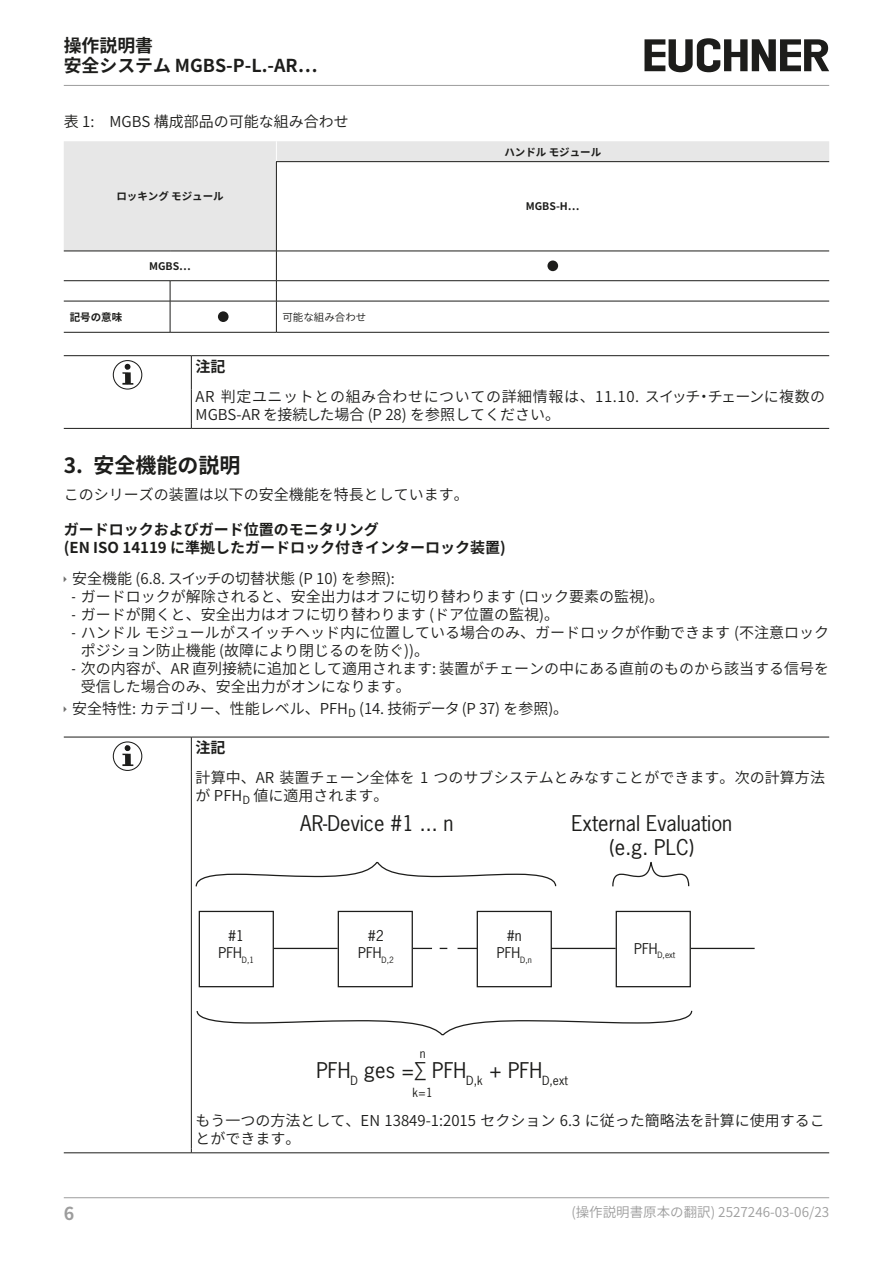
<style>
.page{position:relative;width:893px;height:1263px;background:#fff}
.page>*{position:absolute;margin:0;border:0;box-sizing:border-box;transform-origin:0 0}
.t1{font:700 21px "Source Han Sans JP";color:#1d1d1b}
.t2{font:20.4px/24.5px "News Gothic Std";color:#1d1d1b;text-align:center}
.t3{font:700 17.85px/20.1px "Source Han Sans JP";color:#1d1d1b}
.t4{font:700 17.85px "Source Han Sans JP";color:#9d9d9d}
.t5{font:15px/18px "Source Han Sans JP";color:#1d1d1b}
.t6{font:15px/18px "Source Han Sans JP";letter-spacing:.02em;color:#1d1d1b}
.t7{font:700 15px/18px "Source Han Sans JP";color:#1d1d1b}
.t8{font:14.1px/16.8px "News Gothic Std";color:#1d1d1b;text-align:center}
.t9{font:13.5px "Source Han Sans JP";color:#9d9d9d}
.t10{font:11.85px "News Gothic Std";color:#1d1d1b}
.t11{font:700 10.5px "Source Han Sans JP";color:#1d1d1b}
.t12{font:10.5px "Source Han Sans JP";color:#1d1d1b}
.t13{font:8.25px "News Gothic Std";color:#1d1d1b}
.s1{font-family:"News Gothic Std"}
</style>
<div class="page">
<hr style="left:64px;top:85px;width:765px;height:1px;background:#9d9d9d">
<hr style="left:64px;top:1197px;width:765px;height:1px;background:#9d9d9d">
<svg style="left:644px;top:38px;width:185px;height:34px"></svg>
<svg style="left:64px;top:141px;width:765px;height:110px"></svg>
<hr style="left:170px;top:301px;width:106px;height:1px;background:#1d1d1b">
<hr style="left:276px;top:251px;width:553px;height:1px;background:#1d1d1b">
<hr style="left:276px;top:280px;width:553px;height:1px;background:#1d1d1b">
<hr style="left:276px;top:301px;width:553px;height:1px;background:#1d1d1b">
<hr style="left:64px;top:301px;width:106px;height:1px;background:#1d1d1b">
<hr style="left:64px;top:280px;width:106px;height:1px;background:#1d1d1b">
<hr style="left:64px;top:332px;width:106px;height:1px;background:#1d1d1b">
<hr style="left:170px;top:280px;width:106px;height:1px;background:#1d1d1b">
<svg style="left:170px;top:281px;width:1px;height:20px"></svg>
<hr style="left:170px;top:301px;width:1px;height:31px;background:#1d1d1b">
<hr style="left:170px;top:332px;width:106px;height:1px;background:#1d1d1b">
<svg style="left:276px;top:251px;width:1px;height:50px"></svg>
<hr style="left:276px;top:301px;width:1px;height:31px;background:#1d1d1b">
<hr style="left:276px;top:332px;width:553px;height:1px;background:#1d1d1b">
<hr style="left:64px;top:251px;width:106px;height:1px;background:#1d1d1b">
<hr style="left:170px;top:251px;width:106px;height:1px;background:#1d1d1b">
<svg style="left:276px;top:141px;width:1px;height:20px"></svg>
<hr style="left:276px;top:161px;width:553px;height:1px;background:#1d1d1b">
<hr style="left:276px;top:162px;width:1px;height:89px;background:#1d1d1b">
<div style="left:547px;top:260px;width:11px;height:11px;background:#1d1d1b;border-radius:50%"></div>
<div style="left:218px;top:311px;width:11px;height:11px;background:#1d1d1b;border-radius:50%"></div>
<hr style="left:64px;top:355px;width:127px;height:1px;background:#1d1d1b">
<hr style="left:191px;top:355px;width:638px;height:1px;background:#1d1d1b">
<hr style="left:191px;top:356px;width:1px;height:34px;background:#1d1d1b">
<hr style="left:191px;top:390px;width:1px;height:34px;background:#1d1d1b">
<hr style="left:64px;top:428px;width:127px;height:1px;background:#1d1d1b">
<hr style="left:191px;top:428px;width:638px;height:1px;background:#1d1d1b">
<svg style="left:113px;top:360px;width:29px;height:30px"></svg>
<svg style="left:122px;top:364px;width:11px;height:21px"></svg>
<hr style="left:64px;top:737px;width:127px;height:1px;background:#1d1d1b">
<hr style="left:191px;top:737px;width:638px;height:1px;background:#1d1d1b">
<hr style="left:191px;top:737px;width:1px;height:34px;background:#1d1d1b">
<hr style="left:191px;top:771px;width:1px;height:377px;background:#1d1d1b">
<hr style="left:64px;top:1152px;width:127px;height:1px;background:#1d1d1b">
<hr style="left:191px;top:1152px;width:638px;height:1px;background:#1d1d1b">
<svg style="left:113px;top:741px;width:29px;height:30px"></svg>
<svg style="left:122px;top:745px;width:11px;height:21px"></svg>
<hr style="left:691px;top:948px;width:64px;height:1px;background:#1d1d1b">
<svg style="left:196px;top:861px;width:497px;height:175px"></svg>
<p class="t3" style="left:64px;top:36px;width:256px">操作説明書<br>安全システム MGBS-P‑L.‑AR…</p>
<p class="t5" style="left:64px;top:113px;width:286px">表 1: MGBS 構成部品の可能な組み合わせ</p>
<p class="t11" style="left:116px;top:191px;width:109px">ロッキング モジュール</p>
<p class="t11" style="left:149px;top:260px;width:44px">MGBS…</p>
<p class="t11" style="left:504px;top:146px;width:98px">ハンドル モジュール</p>
<p class="t11" style="left:526px;top:201px;width:55px">MGBS-H…</p>
<p class="t11" style="left:70px;top:311px;width:54px">記号の意味</p>
<p class="t12" style="left:282px;top:311px;width:85px">可能な組み合わせ</p>
<p class="t7" style="left:196px;top:358px;width:31px">注記</p>
<p class="t6" style="left:196px;top:387px;width:631px">AR 判定ユニットとの組み合わせについての詳細情報は、11.10. スイッチ・チェーンに複数の<br>MGBS‑AR を接続した場合 (P 28) を参照してください。</p>
<h1 class="t1" style="left:64px;top:454px;width:178px">3. 安全機能の説明</h1>
<p class="t5" style="left:64px;top:486px;width:407px">このシリーズの装置は以下の安全機能を特長としています。</p>
<p class="t7" style="left:64px;top:521px;width:444px">ガードロックおよびガード位置のモニタリング<br>(EN ISO 14119 に準拠したガードロック付きインターロック装置)</p>
<p class="t5" style="left:72px;top:569px;width:324px">安全機能 (6.8. スイッチの切替状態 (P 10) を参照):</p>
<p class="t5" style="left:72px;top:587px;width:593px"><span class="s1">-</span> ガードロックが解除されると、安全出力はオフに切り替わります (ロック要素の監視)。</p>
<p class="t5" style="left:72px;top:605px;width:488px"><span class="s1">-</span> ガードが開くと、安全出力はオフに切り替わります (ドア位置の監視)。</p>
<p class="t5" style="left:81px;top:623px;width:750px;text-indent:-9px"><span class="s1">-</span> ハンドル モジュールがスイッチヘッド内に位置している場合のみ、ガードロックが作動できます (不注意ロックポジション防止機能 (故障により閉じるのを防ぐ))。</p>
<p class="t5" style="left:81px;top:659px;width:750px;text-indent:-9px"><span class="s1">-</span> 次の内容が、AR 直列接続に追加として適用されます: 装置がチェーンの中にある直前のものから該当する信号を受信した場合のみ、安全出力がオンになります。</p>
<p class="t5" style="left:72px;top:700px;width:497px">安全特性: カテゴリー、性能レベル、PFH<sub>D</sub> (14. 技術データ (P 37) を参照)。</p>
<p class="t7" style="left:196px;top:739px;width:31px">注記</p>
<p class="t5" style="left:196px;top:769px;width:631px">計算中、AR 装置チェーン全体を 1 つのサブシステムとみなすことができます。次の計算方法が PFH<sub>D</sub> 値に適用されます。</p>
<p class="t8" style="left:218px;top:927px;width:37px">#1<br>PFH<sub>D,1</sub></p>
<h2 class="t2" style="left:300px;top:810px;width:155px">AR-Device #1 ... n</h2>
<h2 class="t2" style="left:571px;top:810px;width:162px">External Evaluation (e.g. PLC)</h2>
<p class="t8" style="left:358px;top:927px;width:37px">#2<br>PFH<sub>D,2</sub></p>
<p class="t8" style="left:497px;top:927px;width:36px">#n<br>PFH<sub>D,n</sub></p>
<p class="t10" style="left:420px;top:1046px;width:7px">n</p>
<p class="t10" style="left:413px;top:1084px;width:22px">k=1</p>
<h2 class="t2" style="left:316px;top:1058px;width:253px">PFH<sub>D</sub> ges =∑ PFH<sub>D,k</sub> + PFH<sub>D,ext</sub></h2>
<p class="t13" style="left:634px;top:950px;width:43px"><sup>PFH</sup>D,ext</p>
<p class="t5" style="left:196px;top:1112px;width:631px">もう一つの方法として、EN 13849-1:2015 セクション 6.3 に従った簡略法を計算に使用することができます。</p>
<p class="t4" style="left:64px;top:1204px;width:12px">6</p>
<p class="t9" style="left:571px;top:1204px;width:259px">(操作説明書原本の翻訳) 2527246-03-06/23</p>
</div>
